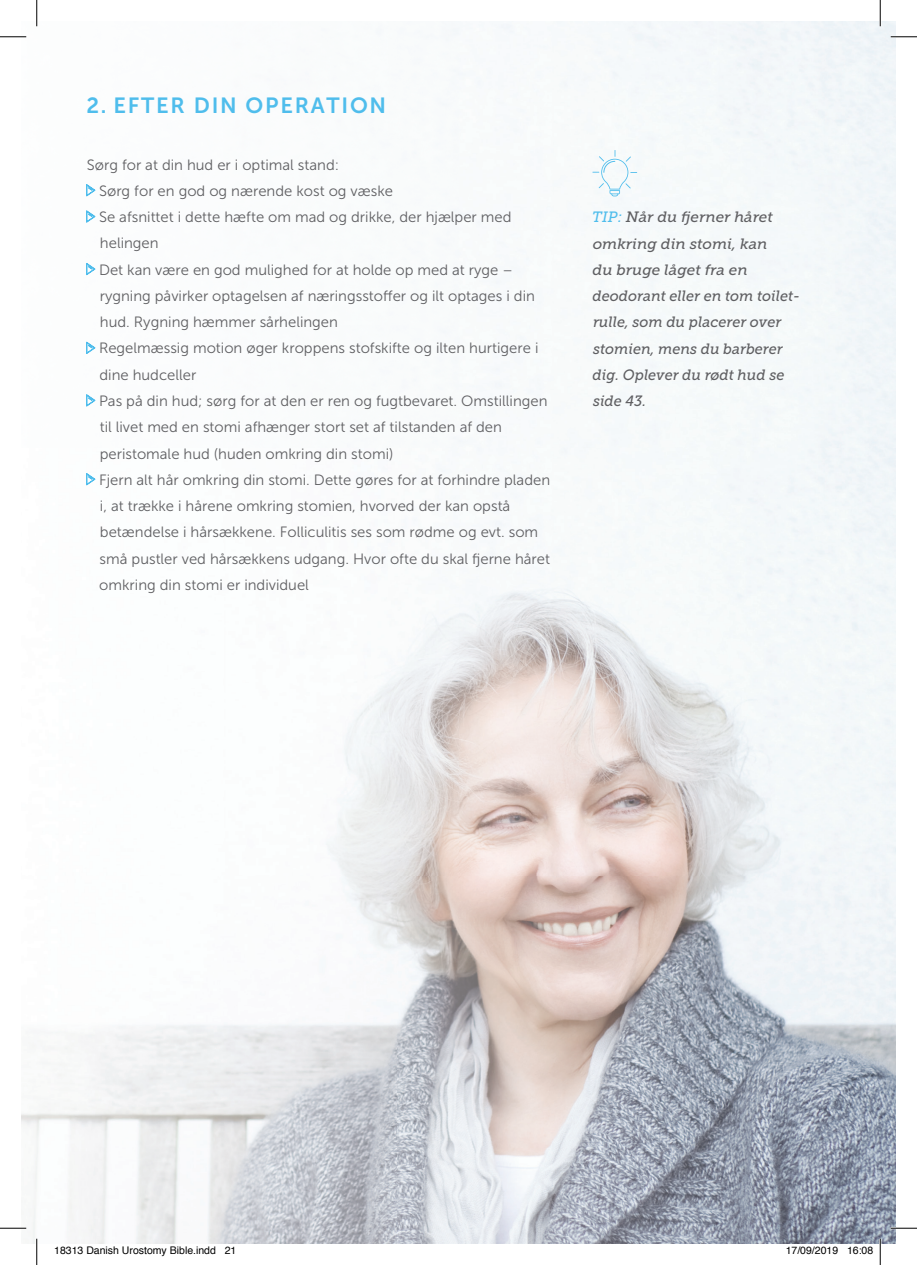
<style>
.page{position:relative;width:917px;height:1265px;background:#fff}
.page>*{position:absolute;margin:0;border:0;box-sizing:border-box;transform-origin:0 0}
.t1{font:21.88px "Museo Sans 700";letter-spacing:.08em;color:#4fbdec}
.t2{font:14.88px/26.2px "Museo Sans 300";color:#5f5f62}
.t3{font:italic 14.88px/26.2px "Museo Slab 500";color:#5f5f62}
.t4{font:10.5px "Helvetica";color:#000}
.s1{color:#4fbdec}
</style>
<div class="page">
<img style="left:22px;top:22px;width:873px;height:1220px">
<svg style="left:592px;top:150px;width:45px;height:46px"></svg>
<svg style="left:86px;top:184px;width:9px;height:13px"></svg>
<svg style="left:86px;top:210px;width:9px;height:13px"></svg>
<svg style="left:86px;top:262px;width:9px;height:13px"></svg>
<svg style="left:86px;top:341px;width:9px;height:13px"></svg>
<svg style="left:86px;top:394px;width:9px;height:13px"></svg>
<svg style="left:86px;top:472px;width:9px;height:13px"></svg>
<hr style="left:0;top:36px;width:26px;height:2px;background:#fff">
<hr style="left:891px;top:36px;width:26px;height:2px;background:#fff">
<hr style="left:0;top:1226px;width:26px;height:2px;background:#fff">
<hr style="left:891px;top:1226px;width:26px;height:2px;background:#fff">
<hr style="left:36px;top:0;width:2px;height:26px;background:#fff">
<hr style="left:36px;top:1238px;width:2px;height:26px;background:#fff">
<hr style="left:879px;top:0;width:2px;height:26px;background:#fff">
<hr style="left:879px;top:1238px;width:2px;height:26px;background:#fff">
<svg style="left:0;top:36px;width:26px;height:1px"></svg>
<svg style="left:891px;top:36px;width:26px;height:1px"></svg>
<svg style="left:0;top:1227px;width:26px;height:1px"></svg>
<svg style="left:891px;top:1227px;width:26px;height:1px"></svg>
<svg style="left:36px;top:0;width:1px;height:26px"></svg>
<svg style="left:36px;top:1238px;width:1px;height:26px"></svg>
<svg style="left:880px;top:0;width:1px;height:26px"></svg>
<svg style="left:880px;top:1238px;width:1px;height:26px"></svg>
<h1 class="t1" style="left:86px;top:93px;width:301px">2. EFTER DIN OPERATION</h1>
<p class="t2" style="left:99px;top:151px;width:453px;text-indent:-12px">Sørg for at din hud er i optimal stand:<br>Sørg for en god og nærende kost og væske<br>Se afsnittet i dette hæfte om mad og drikke, der hjælper med helingen<br>Det kan være en god mulighed for at holde op med at ryge – rygning påvirker optagelsen af næringsstoffer og ilt optages i din hud. Rygning hæmmer sårhelingen<br>Regelmæssig motion øger kroppens stofskifte og ilten hurtigere i dine hudceller<br>Pas på din hud; sørg for at den er ren og fugtbevaret. Omstillingen til livet med en stomi afhænger stort set af tilstanden af den peristomale hud (huden omkring din stomi)<br>Fjern alt hår omkring din stomi. Dette gøres for at forhindre pladen i, at trække i hårene omkring stomien, hvorved der kan opstå betændelse i hårsækkene. Folliculitis ses som rødme og evt. som små pustler ved hårsækkens udgang. Hvor ofte du skal fjerne håret omkring din stomi er individuel</p>
<p class="t3" style="left:592px;top:204px;width:209px"><span class="s1">TIP:</span> Når du fjerner håret omkring din stomi, kan<br>du bruge låget fra en deodorant eller en tom toilet&shy;rulle, som du placerer over stomien, mens du barberer dig. Oplever du rødt hud se side 43.</p>
<p class="t4" style="left:54px;top:1242px;width:184px">18313 Danish Urostomy Bible.indd 21</p>
<p class="t4" style="left:786px;top:1242px;width:89px">17/09/2019 16:08</p>
</div>
